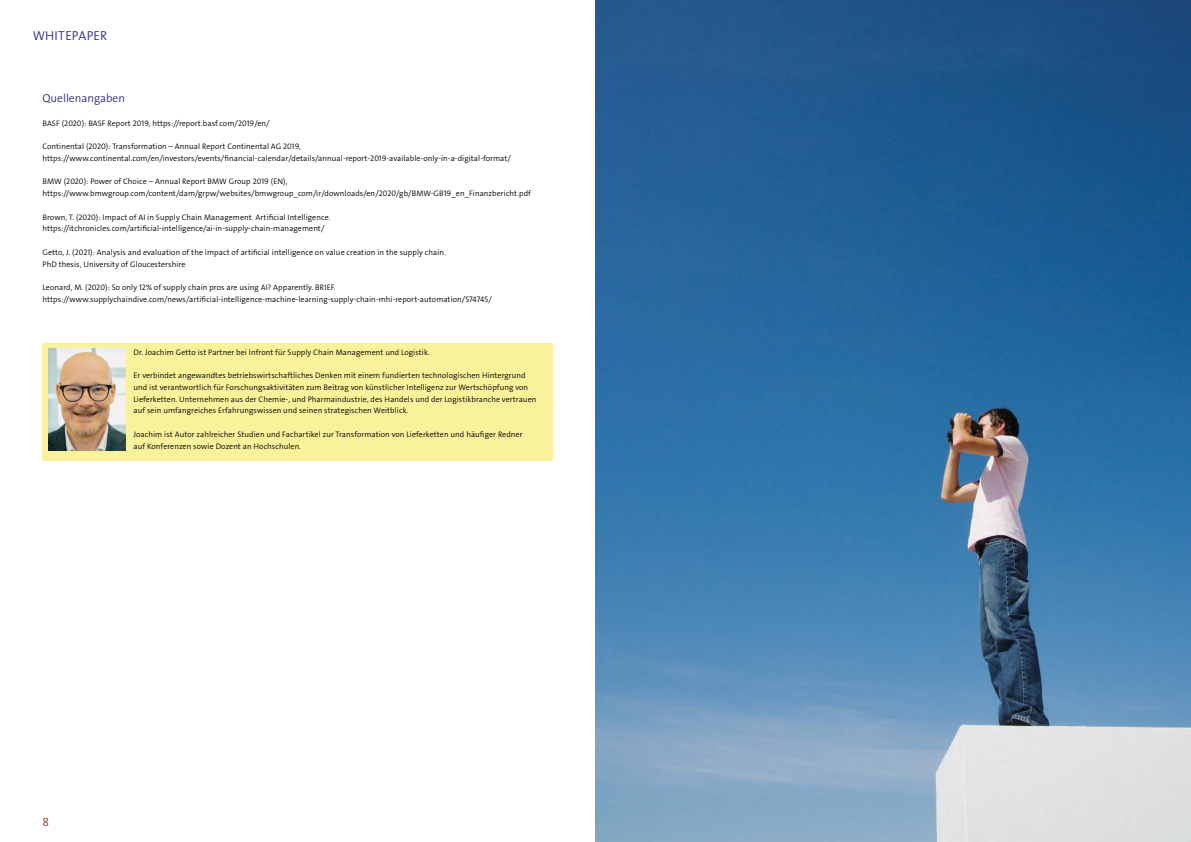
<style>
.page{position:relative;width:1191px;height:842px;background:#fff}
.page>*{position:absolute;margin:0;border:0;box-sizing:border-box;transform-origin:0 0}
.t1{font:13px "The Sans LP4 Se Lig";letter-spacing:.015em;color:#2c2f88}
.t2{font:12px "The Sans LP4 Se Lig";color:#813e2a}
.t3{font:11.5px "The Sans LP4 Se Lig";color:#2c2f88}
.t4{font:8px/11.8px "The Sans LP4 Se Lig";letter-spacing:.01em;color:#000}
</style>
<div class="page">
<img style="left:595px;top:0;width:596px;height:842px">
<div style="left:43px;top:343px;width:510px;height:117px;background:#faf19b"></div>
<img style="left:48px;top:349px;width:77px;height:101px">
<h1 class="t1" style="left:33px;top:28px;width:76px">WHITEPAPER</h1>
<h3 class="t3" style="left:43px;top:91px;width:84px">Quellenangaben</h3>
<p class="t4" style="left:43px;top:117px;width:229px">BASF (2020): BASF Report 2019, https://report.basf.com/2019/en/</p>
<p class="t4" style="left:43px;top:141px;width:470px">Continental (2020): Transformation – Annual Report Continental AG 2019, https://www.continental.com/en/investors/events/financial-calendar/details/annual-report-2019-available-only-in-a-digital-format/</p>
<p class="t4" style="left:43px;top:176px;width:490px">BMW (2020): Power of Choice – Annual Report BMW Group 2019 (EN), https://www.bmwgroup.com/content/dam/grpw/websites/bmwgroup_com/ir/downloads/en/2020/gb/BMW-GB19_en_Finanzbericht.pdf</p>
<p class="t4" style="left:43px;top:211px;width:289px">Brown, T. (2020): Impact of AI in Supply Chain Management. Artificial Intelligence. https://itchronicles.com/artificial-intelligence/ai-in-supply-chain-management/</p>
<p class="t4" style="left:43px;top:246px;width:405px">Getto, J. (2021): Analysis and evaluation of the impact of artificial intelligence on value creation in the supply chain.<br>PhD thesis, University of Gloucestershire</p>
<p class="t4" style="left:43px;top:282px;width:451px">Leonard, M. (2020): So only 12% of supply chain pros are using AI? Apparently. BRIEF. https://www.supplychaindive.com/news/artificial-intelligence-machine-learning-supply-chain-mhi-report-automation/574745/</p>
<p class="t4" style="left:133px;top:346px;width:297px">Dr. Joachim Getto ist Partner bei Infront für Supply Chain Management und Logistik.</p>
<p class="t4" style="left:133px;top:370px;width:404px">Er verbindet angewandtes betriebswirtschaftliches Denken mit einem fundierten technologischen Hintergrund und ist verantwortlich für Forschungsaktivitäten zum Beitrag von künstlicher Intelligenz zur Wertschöpfung von Lieferketten. Unternehmen aus der Chemie-, und Pharmaindustrie, des Handels und der Logistikbranche vertrauen auf sein umfangreiches Erfahrungswissen und seinen strategischen Weitblick.</p>
<p class="t4" style="left:133px;top:428px;width:390px">Joachim ist Autor zahlreicher Studien und Fachartikel zur Transformation von Lieferketten und häufiger Redner auf Konferenzen sowie Dozent an Hochschulen.</p>
<h2 class="t2" style="left:43px;top:814px;width:8px">8</h2>
</div>
